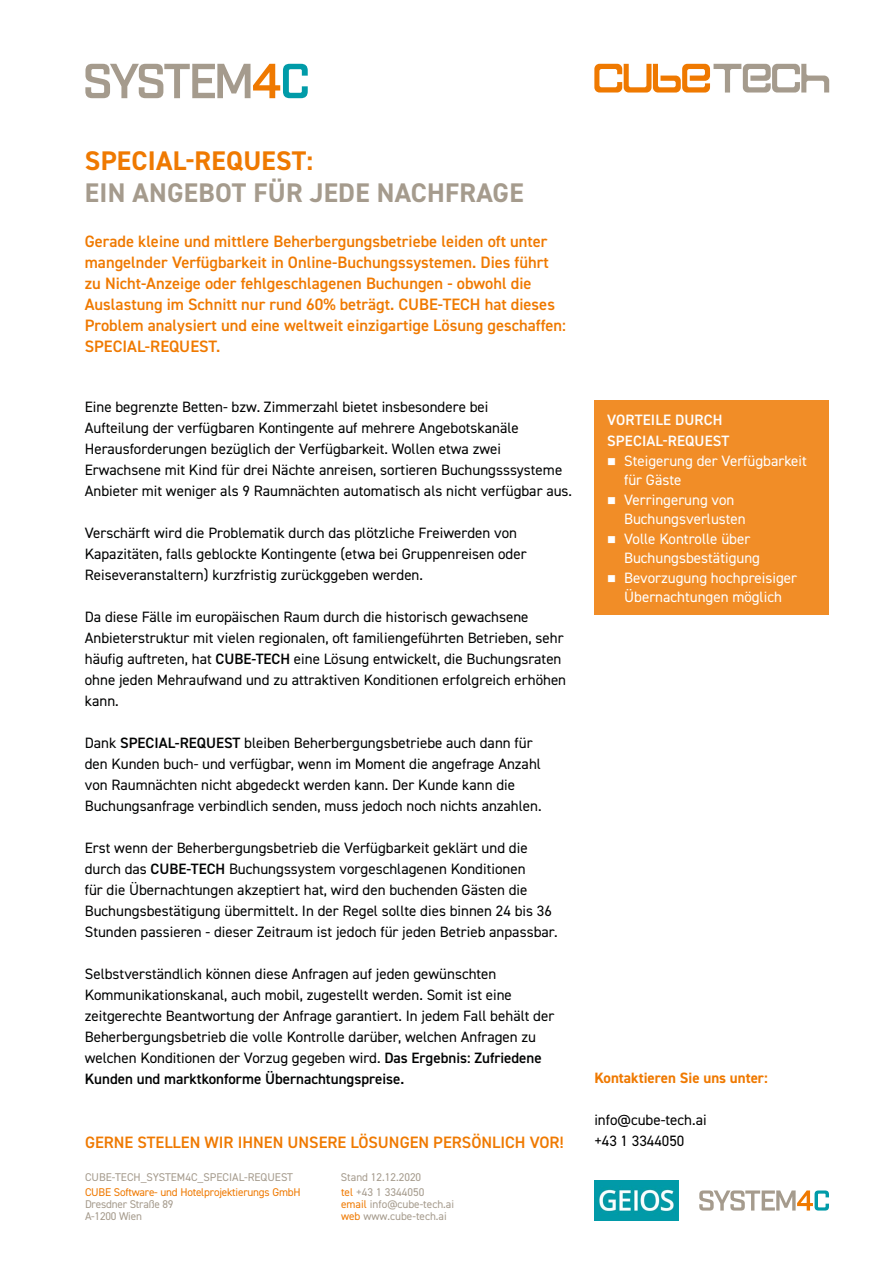
<style>
.page{position:relative;width:893px;height:1263px;background:#fff}
.page>*{position:absolute;margin:0;border:0;box-sizing:border-box;transform-origin:0 0}
.t1{font:700 27px "DIN2014";letter-spacing:.01em;color:#a59b8d}
.t2{font:700 27px "DIN2014";letter-spacing:.01em;color:#ef7900}
.t3{font:600 16.5px/21px "DIN2014";color:#ef7900}
.t4{font:15px/21px "DIN2014";color:#010202}
.t5{font:15px/19.5px "DIN2014";color:#fff}
.t6{font:600 15px/21px "DIN2014";letter-spacing:.01em;color:#fff}
.t7{font:15px/21px "DIN2014";color:#000}
.t8{font:700 15px "DIN2014";color:#ef7900}
.t9{font:11.25px/12px "DIN2014";color:#a59b8d}
.t10{font:11.25px "DIN2014";letter-spacing:-.02em;color:#ef7900}
.t11{font:11.25px/12px "DIN2014";letter-spacing:-.02em;color:#a59b8d}
.s1{font-weight:600}
.s2{color:#ef7900}
</style>
<div class="page">
<svg style="left:594px;top:64px;width:235px;height:29px"></svg>
<img style="left:594px;top:1181px;width:85px;height:39px">
<svg style="left:699px;top:1190px;width:130px;height:20px"></svg>
<svg style="left:85px;top:64px;width:223px;height:34px"></svg>
<div style="left:594px;top:401px;width:235px;height:214px;background:#f18d27"></div>
<svg style="left:608px;top:458px;width:7px;height:7px"></svg>
<svg style="left:608px;top:497px;width:7px;height:7px"></svg>
<svg style="left:608px;top:536px;width:7px;height:7px"></svg>
<svg style="left:608px;top:575px;width:7px;height:7px"></svg>
<h1 class="t2" style="left:85px;top:143px;width:230px">SPECIAL-REQUEST:</h1>
<h1 class="t1" style="left:85px;top:175px;width:440px">EIN ANGEBOT FÜR JEDE NACHFRAGE</h1>
<p class="t3" style="left:85px;top:230px;width:483px">Gerade kleine und mittlere Beherbergungsbetriebe leiden oft unter mangelnder Verfügbarkeit in Online-Buchungssystemen. Dies führt zu Nicht-Anzeige oder fehlgeschlagenen Buchungen - obwohl die Auslastung im Schnitt nur rund 60% beträgt. CUBE-TECH hat dieses Problem analysiert und eine weltweit einzigartige Lösung geschaffen:<br>SPECIAL-REQUEST.</p>
<p class="t4" style="left:85px;top:396px;width:489px">Eine begrenzte Betten- bzw. Zimmerzahl bietet insbesondere bei<br>Aufteilung der verfügbaren Kontingente auf mehrere Angebotskanäle Herausforderungen bezüglich der Verfügbarkeit. Wollen etwa zwei Erwachsene mit Kind für drei Nächte anreisen, sortieren Buchungsssysteme Anbieter mit weniger als 9 Raumnächten automatisch als nicht verfügbar aus.</p>
<p class="t4" style="left:85px;top:522px;width:443px">Verschärft wird die Problematik durch das plötzliche Freiwerden von<br>Kapazitäten, falls geblockte Kontingente (etwa bei Gruppenreisen oder<br>Reiseveranstaltern) kurzfristig zurückggeben werden.</p>
<p class="t4" style="left:85px;top:606px;width:483px">Da diese Fälle im europäischen Raum durch die historisch gewachsene Anbieterstruktur mit vielen regionalen, oft familiengeführten Betrieben, sehr häufig auftreten, hat <span class="s1">CUBE-TECH</span> eine Lösung entwickelt, die Buchungsraten ohne jeden Mehraufwand und zu attraktiven Konditionen erfolgreich erhöhen kann.</p>
<p class="t4" style="left:85px;top:732px;width:458px">Dank <span class="s1">SPECIAL-REQUEST</span> bleiben Beherbergungsbetriebe auch dann für den Kunden buch- und verfügbar, wenn im Moment die angefrage Anzahl von Raumnächten nicht abgedeckt werden kann. Der Kunde kann die Buchungsanfrage verbindlich senden, muss jedoch noch nichts anzahlen.</p>
<p class="t4" style="left:85px;top:837px;width:474px">Erst wenn der Beherbergungsbetrieb die Verfügbarkeit geklärt und die durch das <span class="s1">CUBE-TECH</span> Buchungssystem vorgeschlagenen Konditionen<br>für die Übernachtungen akzeptiert hat, wird den buchenden Gästen die Buchungsbestätigung übermittelt. In der Regel sollte dies binnen 24 bis 36<br>Stunden passieren - dieser Zeitraum ist jedoch für jeden Betrieb anpassbar.</p>
<p class="t4" style="left:85px;top:963px;width:471px">Selbstverständlich können diese Anfragen auf jeden gewünschten Kommunikationskanal, auch mobil, zugestellt werden. Somit ist eine zeitgerechte Beantwortung der Anfrage garantiert. In jedem Fall behält der Beherbergungsbetrieb die volle Kontrolle darüber, welchen Anfragen zu welchen Konditionen der Vorzug gegeben wird. <span class="s1">Das Ergebnis: Zufriedene Kunden und marktkonforme Übernachtungspreise.</span></p>
<p class="t3" style="left:85px;top:1131px;width:480px">GERNE STELLEN WIR IHNEN UNSERE LÖSUNGEN PERSÖNLICH VOR!</p>
<p class="t9" style="left:85px;top:1171px;width:210px">CUBE-TECH_SYSTEM4C_SPECIAL-REQUEST</p>
<p class="t9" style="left:341px;top:1171px;width:82px">Stand 12.12.2020</p>
<p class="t10" style="left:85px;top:1185px;width:217px">CUBE Software- und Hotelprojektierungs GmbH</p>
<p class="t11" style="left:85px;top:1198px;width:90px">Dresdner Straße 89<br>A-1200 Wien</p>
<p class="t9" style="left:341px;top:1186px;width:115px"><span class="s2">tel</span> +43 1 3344050<br><span class="s2">email</span> info@cube-tech.ai <span class="s2">web</span> www.cube-tech.ai</p>
<p class="t6" style="left:607px;top:409px;width:124px">VORTEILE DURCH<br>SPECIAL-REQUEST</p>
<p class="t5" style="left:624px;top:450px;width:184px">Steigerung der Verfügbarkeit für Gäste<br>Verringerung von<br>Buchungsverlusten<br>Volle Kontrolle über<br>Buchungsbestätigung<br>Bevorzugung hochpreisiger<br>Übernachtungen möglich</p>
<p class="t8" style="left:594px;top:1068px;width:175px">Kontaktieren Sie uns unter:</p>
<p class="t7" style="left:594px;top:1109px;width:114px">info@cube-tech.ai +43 1 3344050</p>
</div>
